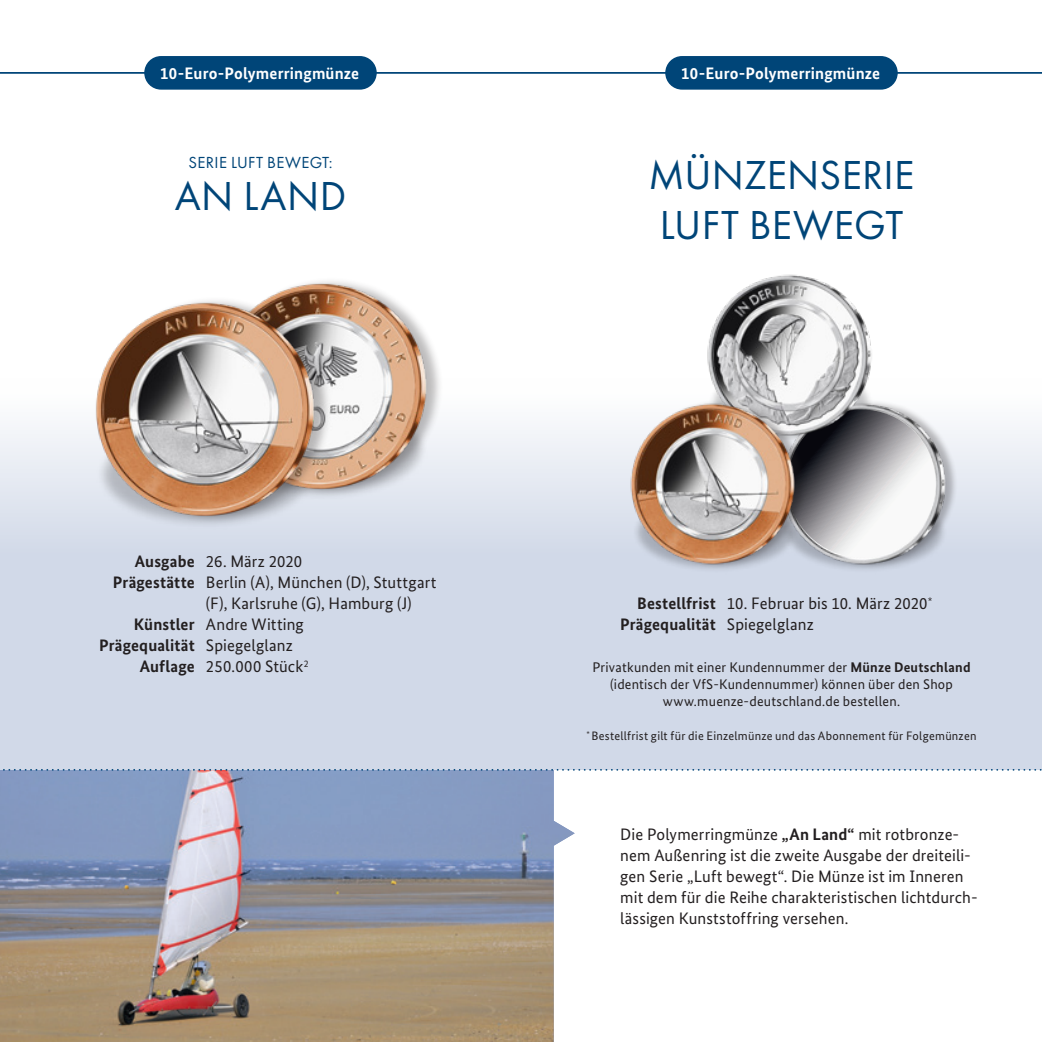
<style>
.page{position:relative;width:1042px;height:1042px;background:#fff}
.page>*{position:absolute;margin:0;border:0;box-sizing:border-box;transform-origin:0 0}
.t1{font:42px/50.4px "Futura PT";letter-spacing:.01em;color:#004578}
.t2{font:16.62px/21px "Bundes Sans";letter-spacing:.01em;color:#231f20}
.t3{font:700 16.62px/21px "Bundes Sans";letter-spacing:.01em;color:#231f20;text-align:right}
.t4{font:700 16.62px "Bundes Sans";letter-spacing:.01em;color:#fff}
.t5{font:16.62px "Futura PT";letter-spacing:.025em;color:#004578}
.t6{font:14px/16.8px "Bundes Sans";letter-spacing:.015em;color:#231f20;text-align:center}
.t7{font:12.25px "Bundes Sans";letter-spacing:.02em;color:#231f20}
.s1{font-weight:700}
</style>
<div class="page">
<img style="left:0;top:771px;width:575px;height:271px">
<div style="left:0;top:378px;width:1042px;height:392px;background:linear-gradient(to bottom,#f3f5f9,#c5cfe2)"></div>
<svg style="left:0;top:769px;width:1042px;height:2px"></svg>
<hr style="left:0;top:72px;width:521px;height:2px;background:#004578">
<hr style="left:521px;top:72px;width:521px;height:2px;background:#004578">
<div style="left:144px;top:56px;width:233px;height:34px;background:#004578;border-radius:17px"></div>
<div style="left:665px;top:56px;width:233px;height:34px;background:#004578;border-radius:17px"></div>
<img style="left:815px;top:485px;width:149px;height:93px">
<img style="left:689px;top:378px;width:202px;height:21px">
<img style="left:614px;top:485px;width:201px;height:93px">
<div style="left:784px;top:399px;width:174px;height:169px;background:#231f20;opacity:.3"></div>
<img style="left:807px;top:402px;width:141px;height:163px">
<svg style="left:788px;top:409px;width:147px;height:148px"></svg>
<img style="left:706px;top:274px;width:169px;height:162px">
<div style="left:633px;top:399px;width:174px;height:169px;background:#231f20;opacity:.3"></div>
<img style="left:629px;top:402px;width:168px;height:163px">
<img style="left:339px;top:389px;width:111px;height:118px">
<img style="left:72px;top:413px;width:267px;height:123px">
<div style="left:219px;top:277px;width:225px;height:220px;background:#231f20;opacity:.3"></div>
<img style="left:219px;top:281px;width:210px;height:211px">
<div style="left:99px;top:296px;width:233px;height:228px;background:#231f20;opacity:.3"></div>
<img style="left:94px;top:300px;width:225px;height:219px">
<p class="t4" style="left:160px;top:63px;width:200px">10-Euro-Polymerringmünze</p>
<p class="t4" style="left:681px;top:63px;width:200px">10-Euro-Polymerringmünze</p>
<p class="t5" style="left:188px;top:153px;width:146px">SERIE LUFT BEWEGT:</p>
<h1 class="t1" style="left:175px;top:171px;width:173px">AN LAND</h1>
<p class="t3" style="left:113px;top:551px;width:83px">Ausgabe<br>Prägestätte</p>
<p class="t3" style="left:99px;top:614px;width:97px">Künstler<br>Prägequalität<br>Auflage</p>
<p class="t2" style="left:206px;top:551px;width:232px">26. März 2020<br>Berlin (A), München (D), Stuttgart (F), Karlsruhe (G), Hamburg (J)<br>Andre Witting<br>Spiegelglanz<br>250.000 Stück<sup>2</sup></p>
<h1 class="t1" style="left:648px;top:150px;width:267px">MÜNZENSERIE<br>LUFT BEWEGT</h1>
<p class="t3" style="left:620px;top:593px;width:97px">Bestellfrist<br>Prägequalität</p>
<p class="t2" style="left:727px;top:593px;width:207px">10. Februar bis 10. März 2020<sup>*<br></sup>Spiegelglanz</p>
<p class="t6" style="left:592px;top:659px;width:380px">Privatkunden mit einer Kundennummer der <span class="s1">Münze Deutschland </span>(identisch der VfS-Kundennummer) können über den Shop www.muenze-deutschland.de bestellen.</p>
<p class="t7" style="left:586px;top:728px;width:391px"><sup>*</sup> Bestellfrist gilt für die Einzelmünze und das Abonnement für Folgemünzen</p>
<p class="t2" style="left:620px;top:824px;width:359px">Die Polymerringmünze <span class="s1">„An Land“</span> mit rotbronze&shy;nem Außenring ist die zweite Ausgabe der dreiteili&shy;gen Serie „Luft bewegt“. Die Münze ist im Inneren mit dem für die Reihe charakteristischen lichtdurch&shy;lässigen Kunststoffring versehen.</p>
</div>
